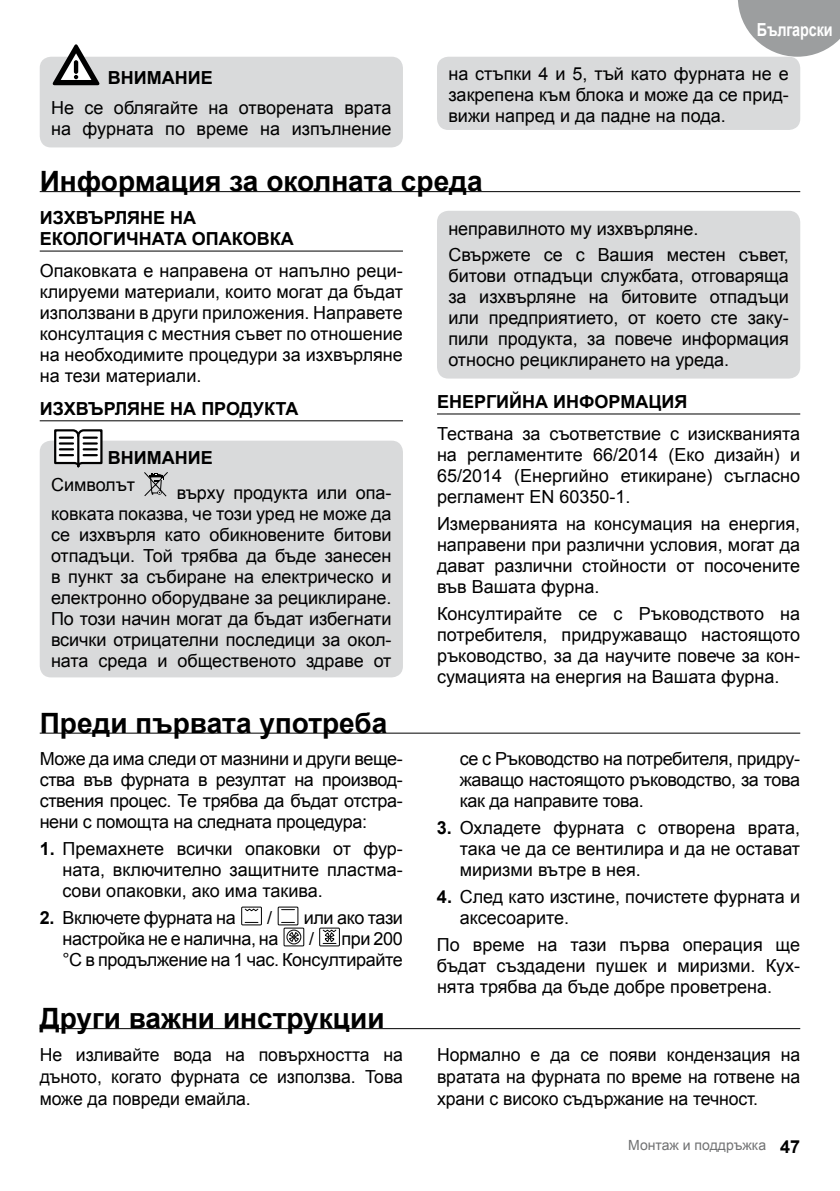
<style>
.page{position:relative;width:840px;height:1191px;background:#fff}
.page>*{position:absolute;margin:0;border:0;box-sizing:border-box;transform-origin:0 0}
.t1{font:700 28px "Arial";color:#000}
.t2{font:18px/21px "Arial";letter-spacing:-.005em;color:#000;text-align:justify}
.t3{font:700 18px/21px "Arial";color:#000}
.t4{font:18px "Arial";letter-spacing:-.025em;color:#000}
.t5{font:700 18px "Arial";letter-spacing:-.01em;color:#fff;scale:.8 1}
.t6{font:14px "Arial";color:#707172}
.s1{font-weight:700}
.s2{font-weight:700;font-size:18px;color:#000}
</style>
<div class="page">
<svg style="left:737px;top:0;width:102px;height:57px"></svg>
<div style="left:437px;top:57px;width:362px;height:73px;background:#d9dadb;border-radius:11px"></div>
<div style="left:40px;top:57px;width:363px;height:90px;background:#d9dadb;border-radius:11px"></div>
<svg style="left:52px;top:44px;width:48px;height:41px"></svg>
<hr style="left:40px;top:732px;width:759px;height:1px;background:#000">
<div style="left:241px;top:906px;width:21px;height:19px;border:1px solid #000"></div>
<svg style="left:245px;top:922px;width:13px;height:1px"></svg>
<svg style="left:244px;top:907px;width:15px;height:5px"></svg>
<div style="left:277px;top:906px;width:21px;height:19px;border:1px solid #000"></div>
<svg style="left:281px;top:909px;width:13px;height:1px"></svg>
<svg style="left:281px;top:922px;width:13px;height:1px"></svg>
<svg style="left:284px;top:928px;width:19px;height:18px"></svg>
<div style="left:283px;top:927px;width:21px;height:19px;border:1px solid #000"></div>
<svg style="left:288px;top:931px;width:11px;height:11px"></svg>
<div style="left:286px;top:929px;width:15px;height:15px;border:1px solid #000;border-radius:50%"></div>
<svg style="left:319px;top:927px;width:21px;height:20px"></svg>
<hr style="left:40px;top:1028px;width:759px;height:1px;background:#000">
<div style="left:40px;top:440px;width:363px;height:237px;background:#d9dadb;border-radius:11px"></div>
<hr style="left:40px;top:191px;width:759px;height:1px;background:#000">
<hr style="left:40px;top:250px;width:363px;height:1px;background:#000">
<hr style="left:40px;top:420px;width:363px;height:1px;background:#000">
<svg style="left:144px;top:472px;width:24px;height:25px"></svg>
<svg style="left:53px;top:429px;width:51px;height:39px"></svg>
<hr style="left:77px;top:436px;width:2px;height:30px;background:#000">
<div style="left:437px;top:211px;width:362px;height:167px;background:#d9dadb;border-radius:11px"></div>
<hr style="left:437px;top:413px;width:362px;height:1px;background:#000">
<p class="t3" style="left:108px;top:68px;width:106px">ВНИМАНИЕ</p>
<p class="t2" style="left:51px;top:97px;width:342px">Не се облягайте на отворената врата на фурната по време на изпълнение</p>
<p class="t5" style="left:756px;top:18px;width:96px">Български</p>
<p class="t2" style="left:448px;top:63px;width:342px">на стъпки 4 и 5, тъй като фурната не е закрепена към блока и може да се прид&shy;вижи напред и да падне на пода.</p>
<h1 class="t1" style="left:40px;top:163px;width:444px">Информация за околната среда</h1>
<p class="t3" style="left:40px;top:208px;width:255px">ИЗХВъРЛЯНЕ НА<br>ЕКОЛОГИЧНАТА ОПАКОВКА</p>
<p class="t2" style="left:40px;top:261px;width:364px">Опаковката е направена от напълно реци&shy;клируеми материали, които могат да бъдат използвани в други приложения. Направете консултация с местния съвет по отношение на необходимите процедури за изхвърляне на тези материали.</p>
<p class="t3" style="left:40px;top:398px;width:260px">ИЗХВъРЛЯНЕ НА ПРОДУКТА</p>
<p class="t3" style="left:108px;top:448px;width:106px">ВНИМАНИЕ</p>
<p class="t2" style="left:51px;top:474px;width:86px">Символът</p>
<p class="t2" style="left:51px;top:482px;width:342px;text-indent:126px">върху продукта или опа&shy;ковката показва, че този уред не може да се изхвърля като обикновените битови отпадъци. Той трябва да бъде занесен в пункт за събиране на електрическо и електронно оборудване за рециклиране.<br>По този начин могат да бъдат избегнати всички отрицателни последици за окол&shy;ната среда и общественото здраве от</p>
<p class="t2" style="left:448px;top:215px;width:342px;line-height:26.6px">неправилното му изхвърляне.<br>Свържете се с Вашия местен съвет,</p>
<p class="t2" style="left:448px;top:266px;width:342px">битови отпадъци службата, отговаряща за изхвърляне на битовите отпадъци или предприятието, от което сте заку&shy;пили продукта, за повече информация относно рециклирането на уреда.</p>
<p class="t3" style="left:437px;top:391px;width:252px">ЕНЕРГИЙНА ИНФОРМАЦИЯ</p>
<p class="t2" style="left:437px;top:423px;width:364px">Тествана за съответствие с изискванията на регламентите 66/2014 (Еко дизайн) и 65/2014 (Енергийно етикиране) съгласно регламент EN 60350-1.</p>
<p class="t2" style="left:437px;top:513px;width:364px">Измерванията на консумация на енергия, направени при различни условия, могат да дават различни стойности от посочените във Вашата фурна.</p>
<p class="t2" style="left:437px;top:603px;width:364px">Консултирайте се с Ръководството на потребителя, придружаващо настоящото ръководство, за да научите повече за кон&shy;сумацията на енергия на Вашата фурна.</p>
<h1 class="t1" style="left:40px;top:704px;width:349px">Преди първата употреба</h1>
<p class="t2" style="left:40px;top:748px;width:364px">Може да има следи от мазнини и други веще&shy;ства във фурната в резултат на производ&shy;ствения процес. Те трябва да бъдат отстра&shy;нени с помощта на следната процедура:</p>
<p class="t2" style="left:62px;top:838px;width:342px;text-indent:-23px"><span class="s1">1.</span> Премахнете всички опаковки от фур&shy;ната, включително защитните пластма&shy;сови опаковки, ако има такива.</p>
<p class="t4" style="left:40px;top:905px;width:197px"><span class="s1">2.</span> Включете фурната на</p>
<p class="t2" style="left:267px;top:907px;width:7px">/</p>
<p class="t2" style="left:303px;top:907px;width:101px">или ако тази</p>
<p class="t2" style="left:62px;top:928px;width:217px">настройка не е налична, на</p>
<p class="t2" style="left:309px;top:928px;width:7px">/</p>
<p class="t2" style="left:62px;top:928px;width:342px;text-align:right">при 200<br>°С в продължение на 1 час. Консултирайте</p>
<p class="t2" style="left:459px;top:748px;width:342px">се с Ръководство на потребителя, придру&shy;жаващо настоящото ръководство, за това как да направите това.</p>
<p class="t2" style="left:459px;top:817px;width:342px;text-indent:-23px"><span class="s1">3.</span> Охладете фурната с отворена врата, така че да се вентилира и да не остават миризми вътре в нея.</p>
<p class="t2" style="left:459px;top:886px;width:342px;text-indent:-23px"><span class="s1">4.</span> След като изстине, почистете фурната и аксесоарите.</p>
<p class="t2" style="left:437px;top:934px;width:364px">По време на тази първа операция ще бъдат създадени пушек и миризми. Кух&shy;нята трябва да бъде добре проветрена.</p>
<h1 class="t1" style="left:40px;top:999px;width:346px">Други важни инструкции</h1>
<p class="t2" style="left:40px;top:1043px;width:364px;line-height:22px">Не изливайте вода на повърхността на дъното, когато фурната се използва. Това може да повреди емайла.</p>
<p class="t2" style="left:437px;top:1043px;width:364px;line-height:22px">Нормално е да се появи кондензация на вратата на фурната по време на готвене на храни с високо съдържание на течност.</p>
<p class="t6" style="left:627px;top:1136px;width:173px">Монтаж и поддръжка <span class="s2">47</span></p>
</div>
